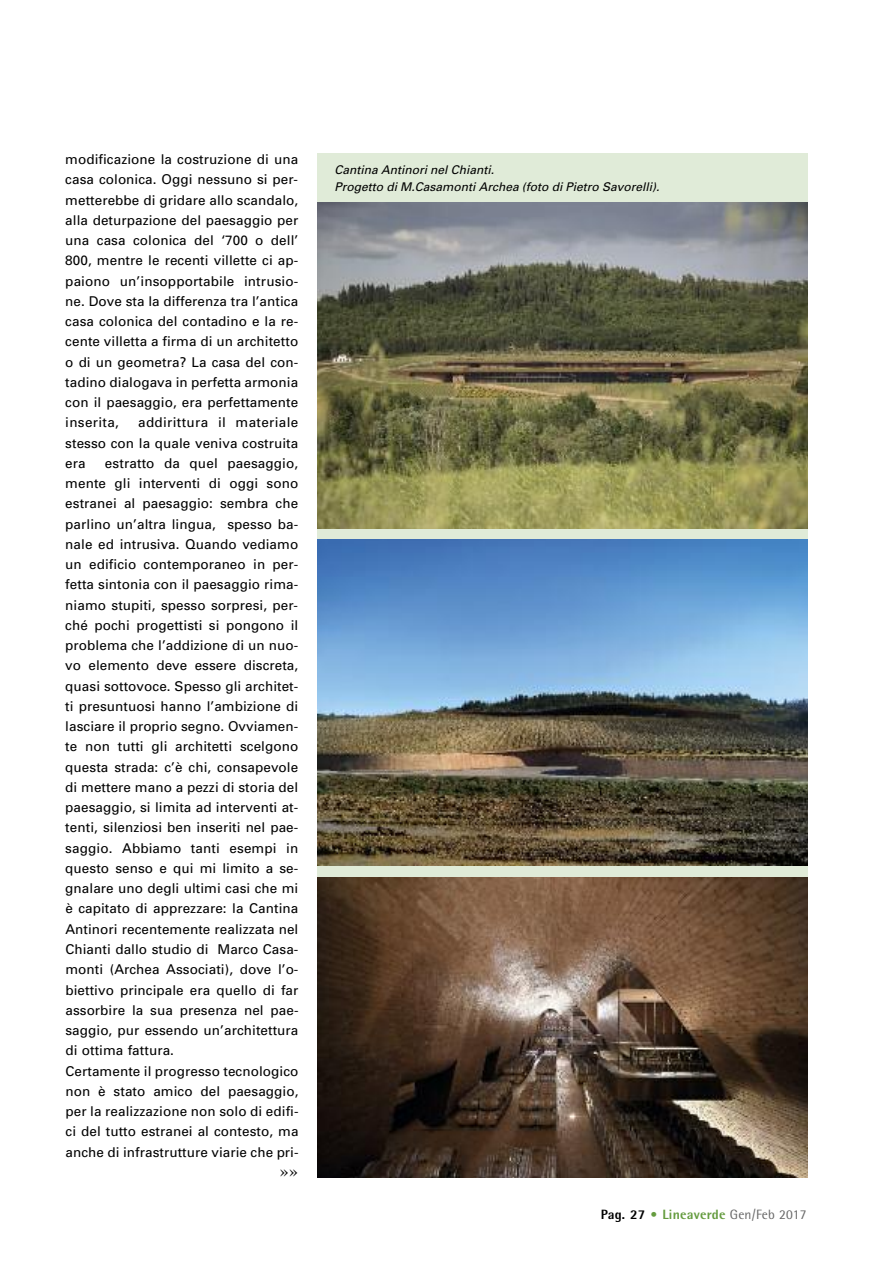
<style>
.page{position:relative;width:893px;height:1263px;background:#fff}
.page>*{position:absolute;margin:0;border:0;box-sizing:border-box;transform-origin:0 0}
.t1{font:18px "Times";color:#000}
.t2{font:13.5px/20.2px "Univers";letter-spacing:.005em;color:#000;text-align:justify}
.t3{font:800 13.5px "Rotis Semi Sans";letter-spacing:.015em;color:#659c3f}
.t4{font:italic 12px/16.5px "Univers";color:#000}
.s1{color:#000}
.s2{font-weight:400;color:#666}
</style>
<div class="page">
<div style="left:317px;top:153px;width:491px;height:1024px;background:#e0ebd8"></div>
<img style="left:317px;top:203px;width:491px;height:325px">
<img style="left:317px;top:877px;width:491px;height:300px">
<img style="left:318px;top:540px;width:490px;height:325px">
<p class="t2" style="left:65px;top:150px;width:235px">modificazione la costruzione di una casa colonica. Oggi nessuno si per&shy;metterebbe di gridare allo scandalo, alla deturpazione del paesaggio per una casa colonica del ‘700 o dell’ 800, mentre le recenti villette ci ap&shy;paiono un’insopportabile intrusio&shy;ne. Dove sta la differenza tra l’antica casa colonica del contadino e la re&shy;cente villetta a firma di un architetto o di un geometra? La casa del con&shy;tadino dialogava in perfetta armonia con il paesaggio, era perfettamente inserita,</p>
<p class="t2" style="left:65px;top:414px;width:234px;text-indent:73px">addirittura il materiale stesso con la quale veniva costruita era</p>
<p class="t2" style="left:65px;top:454px;width:235px;text-align:left;text-indent:40px">estratto da quel paesaggio, mente gli interventi di oggi sono estranei al paesaggio: sembra che parlino un’altra lingua, spesso ba&shy;nale ed intrusiva. Quando vediamo un edificio contemporaneo in per&shy;fetta sintonia con il paesaggio rima&shy;niamo stupiti, spesso sorpresi, per&shy;ché pochi progettisti si pongono il problema che l’addizione di un nuo&shy;vo elemento deve essere discreta, quasi sottovoce. Spesso gli architet&shy;ti presuntuosi hanno l’ambizione di lasciare il proprio segno. Ovviamen&shy;te non tutti gli architetti scelgono questa strada: c’è chi, consapevole di mettere mano a pezzi di storia del paesaggio, si limita ad interventi at&shy;tenti, silenziosi ben inseriti nel pae&shy;saggio. Abbiamo tanti esempi in questo senso e qui mi limito a se&shy;gnalare uno degli ultimi casi che mi è capitato di apprezzare: la Cantina Antinori recentemente realizzata nel Chianti dallo studio di Marco Casa&shy;monti (Archea Associati), dove l’o&shy;biettivo principale era quello di far assorbire la sua presenza nel pae&shy;saggio, pur essendo un’architettura di ottima fattura.<br>Certamente il progresso tecnologico non è stato amico del paesaggio, per la realizzazione non solo di edifi&shy;ci del tutto estranei al contesto, ma anche di infrastrutture viarie che pri-</p>
<h1 class="t1" style="left:280px;top:1160px;width:20px">»»</h1>
<p class="t4" style="left:335px;top:163px;width:326px">Cantina Antinori nel Chianti.<br>Progetto di M.Casamonti Archea (foto di Pietro Savorelli).</p>
<p class="t3" style="left:601px;top:1209px;width:207px"><span class="s1">Pag. 27</span> • Lineaverde <span class="s2">Gen/Feb 2017</span></p>
</div>
